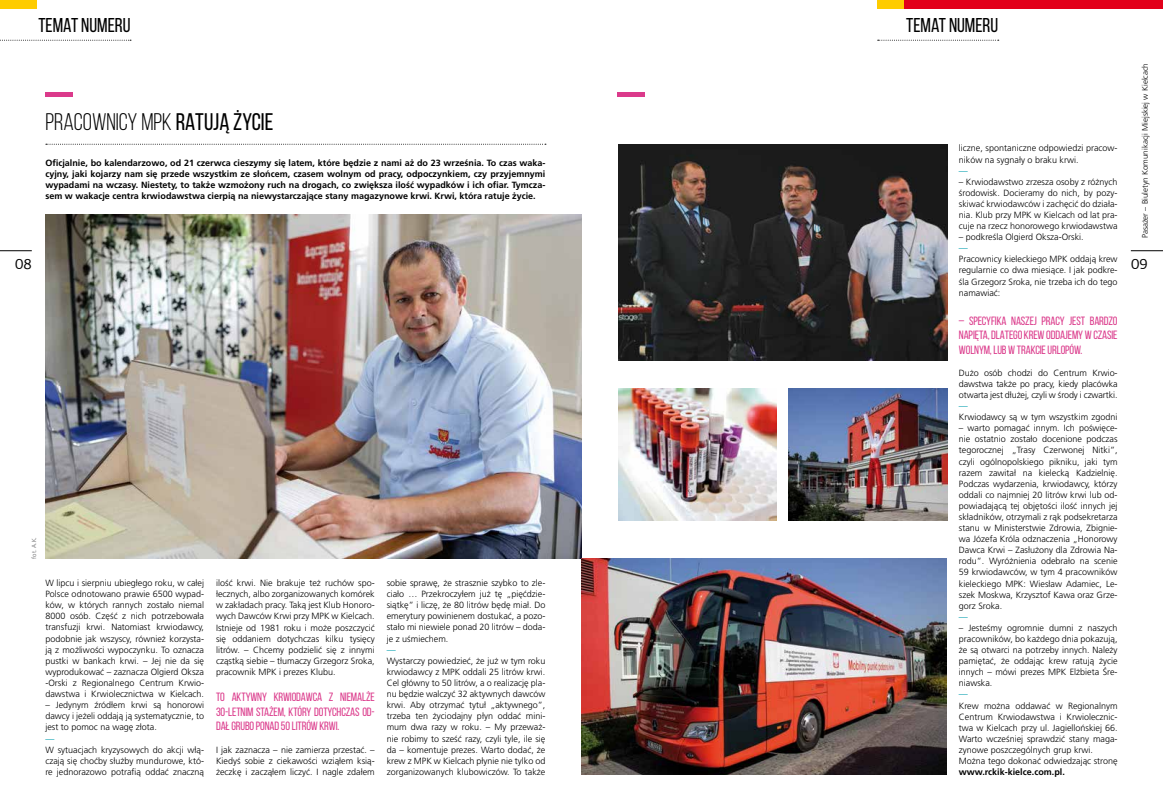
<style>
.page{position:relative;width:1163px;height:811px;background:#fff}
.page>*{position:absolute;margin:0;border:0;box-sizing:border-box;transform-origin:0 0}
.t1{font:24px "Bebas Neue";color:#000}
.t2{font:20px "Bebas Neue";color:#000}
.t3{font:15px "PF Agora Slab Pro";color:#000}
.t4{font:12px/14.6px "Bebas Neue";letter-spacing:-.01em;color:#db3a8b;text-align:justify}
.t5{font:300 9px/11.1px "Frutiger LT Pl";color:#000;text-align:justify}
.t6{font:700 9px/11px "Frutiger LT Pl";color:#000;text-align:justify}
.t7{font:700 9px "Frutiger LT Pl";color:#55bec9}
.t8{font:300 8px "Frutiger LT Pl";color:#000}
.t9{font:300 6px "Frutiger LT Pl";color:#58585a}
.s1{font-style:inherit}
</style>
<div class="page">
<img style="left:45px;top:214px;width:536px;height:345px">
<img style="left:618px;top:145px;width:329px;height:216px">
<img style="left:581px;top:559px;width:365px;height:216px">
<img style="left:618px;top:389px;width:158px;height:131px">
<img style="left:788px;top:389px;width:159px;height:131px">
<svg style="left:46px;top:144px;width:500px;height:1px"></svg>
<hr style="left:45px;top:93px;width:28px;height:4px;background:#db3a8b">
<hr style="left:617px;top:93px;width:28px;height:4px;background:#db3a8b">
<hr style="left:1130px;top:250px;width:32px;height:1px;background:#000">
<div style="left:0;top:0;width:36px;height:9px;background:#fecc00"></div>
<div style="left:903px;top:0;width:259px;height:9px;background:#e2001a"></div>
<div style="left:877px;top:0;width:26px;height:9px;background:#fecc00"></div>
<hr style="left:0;top:250px;width:32px;height:1px;background:#000">
<svg style="left:0;top:40px;width:131px;height:1px"></svg>
<svg style="left:877px;top:40px;width:121px;height:1px"></svg>
<h2 class="t2" style="left:38px;top:15px;width:94px">TEMAT NUMERU</h2>
<h2 class="t2" style="left:906px;top:15px;width:94px">TEMAT NUMERU</h2>
<p class="t8" style="left:1140px;top:238px;width:177px;rotate:-90deg">Pasażer – Biuletyn Komunikacji Miejskiej w Kielcach</p>
<h1 class="t1" style="left:45px;top:108px;width:229px">PRACOWNICY MPK <span class="s1">RATUJĄ ŻYCIE</span></h1>
<p class="t6" style="left:45px;top:157px;width:501px">Oficjalnie, bo kalendarzowo, od 21 czerwca cieszymy się latem, które będzie z nami aż do 23 września. To czas waka&shy;cyjny, jaki kojarzy nam się przede wszystkim ze słońcem, czasem wolnym od pracy, odpoczynkiem, czy przyjemnymi wypadami na wczasy. Niestety, to także wzmożony ruch na drogach, co zwiększa ilość wypadków i ich ofiar. Tymcza&shy;sem w wakacje centra krwiodawstwa cierpią na niewystarczające stany magazynowe krwi. Krwi, która ratuje życie.</p>
<p class="t5" style="left:958px;top:143px;width:160px">liczne, spontaniczne odpowiedzi pracow&shy;ników na sygnały o braku krwi.</p>
<p class="t7" style="left:958px;top:165px;width:10px">—</p>
<p class="t5" style="left:958px;top:176px;width:160px">– Krwiodawstwo zrzesza osoby z różnych środowisk. Docieramy do nich, by pozy&shy;skiwać krwiodawców i zachęcić do działa&shy;nia. Klub przy MPK w Kielcach od lat pra&shy;cuje na rzecz honorowego krwiodawstwa</p>
<p class="t5" style="left:958px;top:232px;width:126px">– podkreśla Olgierd Oksza-Orski.</p>
<p class="t7" style="left:958px;top:243px;width:10px">—</p>
<p class="t5" style="left:958px;top:254px;width:160px">Pracownicy kieleckiego MPK oddają krew regularnie co dwa miesiące. I jak podkre&shy;śla Grzegorz Sroka, nie trzeba ich do tego namawiać:</p>
<h3 class="t4" style="left:958px;top:313px;width:160px">– SPECYFIKA NASZEJ PRACY JEST BARDZO NAPIĘTA, DLATEGO KREW ODDAJEMY W CZASIE WOLNYM, LUB W TRAKCIE URLOPÓW.</h3>
<p class="t5" style="left:958px;top:367px;width:160px">Dużo osób chodzi do Centrum Krwio&shy;dawstwa także po pracy, kiedy placówka otwarta jest dłużej, czyli w środy i czwartki.</p>
<p class="t7" style="left:958px;top:400px;width:10px">—</p>
<p class="t5" style="left:958px;top:411px;width:160px">Krwiodawcy są w tym wszystkim zgodni</p>
<p class="t5" style="left:958px;top:423px;width:160px">– warto pomagać innym. Ich poświęce&shy;nie ostatnio zostało docenione podczas tegorocznej „Trasy Czerwonej Nitki”, czyli ogólnopolskiego pikniku, jaki tym razem zawitał na kielecką Kadzielnię.<br>Podczas wydarzenia, krwiodawcy, którzy oddali co najmniej 20 litrów krwi lub od&shy;powiadającą tej objętości ilość innych jej składników, otrzymali z rąk podsekretarza stanu w Ministerstwie Zdrowia, Zbignie&shy;wa Józefa Króla odznaczenia „Honorowy Dawca Krwi – Zasłużony dla Zdrowia Na&shy;rodu”. Wyróżnienia odebrało na scenie 59 krwiodawców, w tym 4 pracowników kieleckiego MPK: Wiesław Adamiec, Le&shy;szek Moskwa, Krzysztof Kawa oraz Grze&shy;gorz Sroka.</p>
<p class="t7" style="left:958px;top:611px;width:10px">—</p>
<p class="t5" style="left:958px;top:622px;width:160px">– Jesteśmy ogromnie dumni z naszych pracowników, bo każdego dnia pokazują, że są otwarci na potrzeby innych. Należy pamiętać, że oddając krew ratują życie innych – mówi prezes MPK Elżbieta Śre&shy;niawska.</p>
<p class="t7" style="left:958px;top:689px;width:10px">—</p>
<p class="t5" style="left:958px;top:700px;width:160px;text-align:left">Krew można oddawać w Regionalnym Centrum Krwiodawstwa i Krwiolecznic&shy;twa w Kielcach przy ul. Jagiellońskiej 66.<br>Warto wcześniej sprawdzić stany maga&shy;zynowe poszczególnych grup krwi.<br>Można tego dokonać odwiedzając stronę</p>
<p class="t6" style="left:958px;top:766px;width:107px">www.rckik-kielce.com.pl.</p>
<h3 class="t3" style="left:15px;top:254px;width:18px">08</h3>
<h3 class="t3" style="left:1130px;top:254px;width:18px">09</h3>
<p class="t9" style="left:31px;top:559px;width:23px;rotate:-90deg">fot. A.K.</p>
<p class="t5" style="left:216px;top:577px;width:160px">ilość krwi. Nie brakuje też ruchów spo&shy;łecznych, albo zorganizowanych komórek w zakładach pracy. Taką jest Klub Honoro&shy;wych Dawców Krwi przy MPK w Kielcach.<br>Istnieje od 1981 roku i może poszczycić się oddaniem dotychczas kilku tysięcy litrów. – Chcemy podzielić się z innymi cząstką siebie – tłumaczy Grzegorz Sroka, pracownik MPK i prezes Klubu.</p>
<h3 class="t4" style="left:216px;top:689px;width:160px">TO AKTYWNY KRWIODAWCA Z NIEMALŻE 30-LETNIM STAŻEM, KTÓRY DOTYCHCZAS OD-DAŁ GRUBO PONAD 50 LITRÓW KRWI.</h3>
<p class="t5" style="left:216px;top:744px;width:160px">I jak zaznacza – nie zamierza przestać. – Kiedyś sobie z ciekawości wziąłem ksią&shy;żeczkę i zacząłem liczyć. I nagle zdałem</p>
<p class="t5" style="left:45px;top:577px;width:160px">W lipcu i sierpniu ubiegłego roku, w całej Polsce odnotowano prawie 6500 wypad&shy;ków, w których rannych zostało niemal 8000 osób. Część z nich potrzebowała transfuzji krwi. Natomiast krwiodawcy, podobnie jak wszyscy, również korzysta&shy;ją z możliwości wypoczynku. To oznacza pustki w bankach krwi. – Jej nie da się wyprodukować – zaznacza Olgierd Oksza -Orski z Regionalnego Centrum Krwio&shy;dawstwa i Krwiolecznictwa w Kielcach.</p>
<p class="t5" style="left:45px;top:699px;width:160px">– Jedynym źródłem krwi są honorowi dawcy i jeżeli oddają ją systematycznie, to jest to pomoc na wagę złota.</p>
<p class="t7" style="left:45px;top:733px;width:10px">—</p>
<p class="t5" style="left:45px;top:744px;width:160px">W sytuacjach kryzysowych do akcji włą&shy;czają się choćby służby mundurowe, któ&shy;re jednorazowo potrafią oddać znaczną</p>
<p class="t5" style="left:387px;top:577px;width:160px">sobie sprawę, że strasznie szybko to zle&shy;ciało … Przekroczyłem już tę „pięćdzie&shy;siątkę” i liczę, że 80 litrów będę miał. Do emerytury powinienem dostukać, a pozo&shy;stało mi niewiele ponad 20 litrów – doda&shy;je z uśmiechem.</p>
<p class="t7" style="left:387px;top:644px;width:10px">—</p>
<p class="t5" style="left:387px;top:655px;width:160px">Wystarczy powiedzieć, że już w tym roku krwiodawcy z MPK oddali 25 litrów krwi.<br>Cel główny to 50 litrów, a o realizację pla&shy;nu będzie walczyć 32 aktywnych dawców krwi. Aby otrzymać tytuł „aktywnego”, trzeba ten życiodajny płyn oddać mini&shy;mum dwa razy w roku. – My przeważ&shy;nie robimy to sześć razy, czyli tyle, ile się da – komentuje prezes. Warto dodać, że krew z MPK w Kielcach płynie nie tylko od zorganizowanych klubowiczów. To także</p>
</div>
